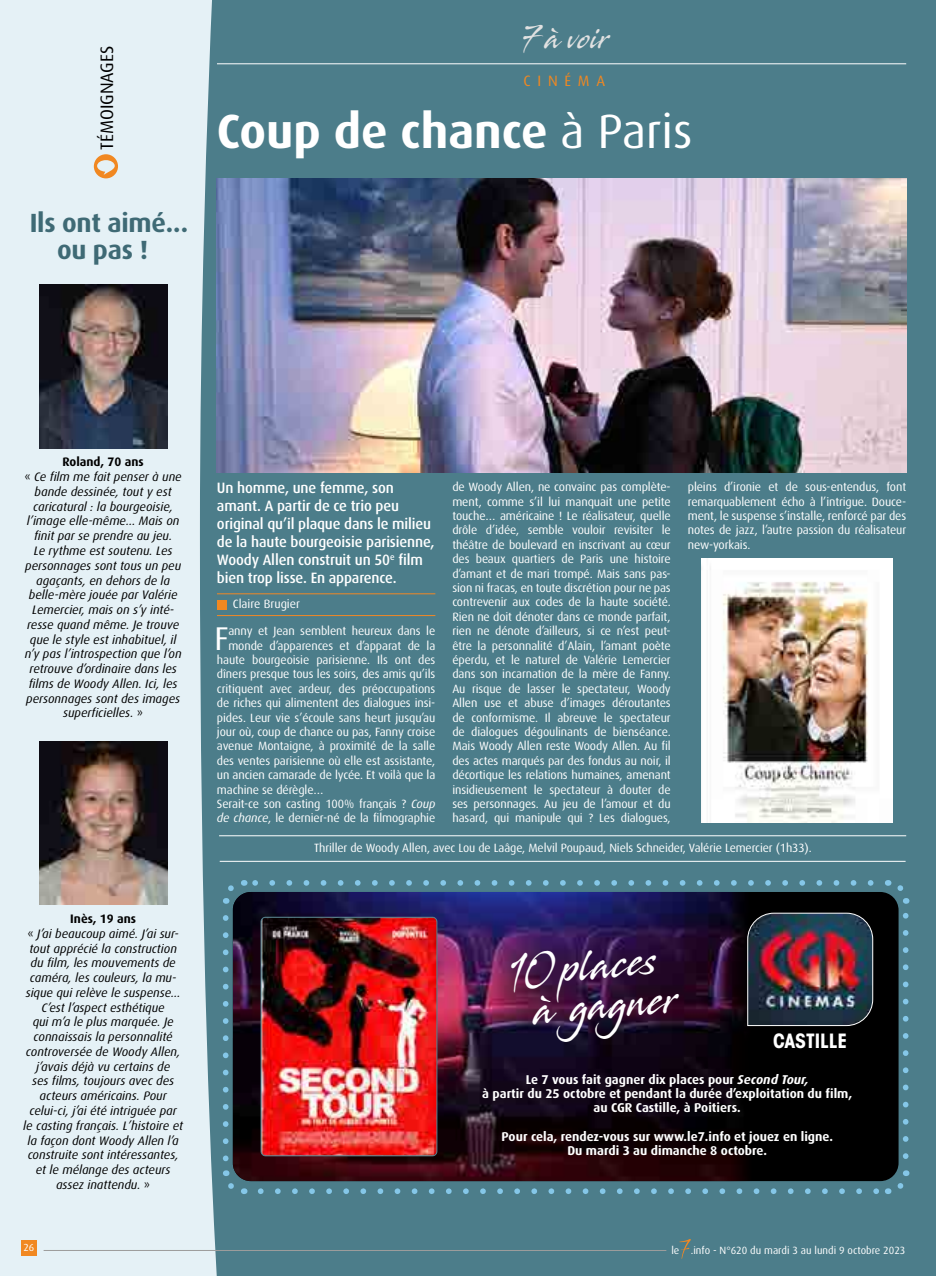
<style>
.page{position:relative;width:936px;height:1276px;background:#fff}
.page>*{position:absolute;margin:0;border:0;box-sizing:border-box;transform-origin:0 0}
.t1{font:700 48px "Dax";color:#fff}
.t2{font:41.1px/40.5px "Stingray";color:#fff;text-align:center;scale:.74 1}
.t3{font:33px "Dax";color:#fff}
.t4{font:30px "Stingray";color:#e1e1e1;scale:.74 1}
.t5{font:700 26.4px/26.4px "Dax";letter-spacing:-.01em;color:#3f6a75;text-align:center}
.t6{font:700 condensed 19.5px "ITC Avant Garde Std";color:#fff}
.t7{font:18px "Dax";color:#000}
.t8{font:500 15px/18px "Dax";letter-spacing:-.01em;color:#fff}
.t9{font:15px "Dax";letter-spacing:.45em;color:#f18821}
.t10{font:700 12.75px/14.2px "Dax";color:#fff;text-align:center}
.t11{font:italic 12.3px/14.7px "Dax";color:#000;text-align:center}
.t12{font:12px/14.4px "Dax";letter-spacing:-.01em;color:#fff;text-align:justify}
.t13{font:10.5px "Dax";color:#fff}
.t14{font:10.2px "Dax";color:#fff}
.s1{font-weight:400}
.s2{font-weight:700;font-style:normal}
.s3{font-style:normal}
.s4{font-style:italic}
</style>
<div class="page">
<div style="left:183px;top:0;width:752px;height:1276px;background:#4c7d8a"></div>
<svg style="left:0;top:0;width:218px;height:1276px;background:#dae8ee"></svg>
<hr style="left:217px;top:64px;width:689px;height:1px;background:#fff">
<img style="left:217px;top:179px;width:689px;height:294px">
<hr style="left:217px;top:593px;width:218px;height:1px;background:#f18825">
<div style="left:217px;top:600px;width:9px;height:9px;background:#f18821"></div>
<hr style="left:217px;top:615px;width:218px;height:1px;background:#f18825">
<hr style="left:219px;top:835px;width:687px;height:1px;background:#fff">
<hr style="left:220px;top:861px;width:685px;height:1px;background:#fff">
<div style="left:21px;top:1240px;width:15px;height:15px;background:#f18821"></div>
<img style="left:701px;top:559px;width:191px;height:263px">
<svg style="left:94px;top:154px;width:24px;height:24px"></svg>
<svg style="left:223px;top:918px;width:5px;height:244px"></svg>
<svg style="left:260px;top:1188px;width:619px;height:6px"></svg>
<svg style="left:902px;top:913px;width:6px;height:243px"></svg>
<svg style="left:252px;top:880px;width:618px;height:5px"></svg>
<svg style="left:223px;top:1170px;width:22px;height:24px"></svg>
<svg style="left:887px;top:1170px;width:23px;height:24px"></svg>
<svg style="left:887px;top:880px;width:21px;height:23px"></svg>
<svg style="left:223px;top:880px;width:22px;height:23px"></svg>
<div style="left:233px;top:892px;width:665px;height:289px;background:#000;border-radius:18px"></div>
<img style="left:233px;top:892px;width:545px;height:289px">
<img style="left:261px;top:917px;width:176px;height:239px">
<div style="left:260px;top:917px;width:177px;height:239px;border:1px solid #4c7d8a;border-radius:5px"></div>
<img style="left:39px;top:284px;width:128px;height:164px">
<img style="left:39px;top:741px;width:128px;height:164px">
<img style="left:747px;top:913px;width:126px;height:113px">
<hr style="left:44px;top:1250px;width:622px;height:1px;background:#9d9d9c">
<svg style="left:679px;top:1239px;width:11px;height:19px"></svg>
<h3 class="t7" style="left:97px;top:150px;width:106px;rotate:-90deg">TÉMOIGNAGES</h3>
<h3 class="t5" style="left:30px;top:210px;width:160px">Ils ont aimé... ou pas !</h3>
<h3 class="t4" style="left:522px;top:18px;width:121px">7 à voir</h3>
<p class="t9" style="left:523px;top:72px;width:83px">CINÉMA</p>
<h1 class="t1" style="left:217px;top:104px;width:477px">Coup de chance <span class="s1">à Paris</span></h1>
<p class="t11" style="left:25px;top:455px;width:159px"><span class="s2">Roland, 70 ans<br></span><span class="s3">«</span> Ce film me fait penser à une bande dessinée, tout y est caricatural : la bourgeoisie, l’image elle-même… Mais on finit par se prendre au jeu.<br>Le rythme est soutenu. Les personnages sont tous un peu agaçants, en dehors de la belle-mère jouée par Valérie<br>Lemercier, mais on s’y inté&shy;resse quand même. Je trouve que le style est inhabituel, il n’y pas l’introspection que l’on retrouve d’ordinaire dans les films de Woody Allen. Ici, les personnages sont des images superficielles. <span class="s3">»</span></p>
<p class="t11" style="left:23px;top:911px;width:161px"><span class="s2">Inès, 19 ans<br></span><span class="s3">«</span> J’ai beaucoup aimé. J’ai sur&shy;tout apprécié la construction du film, les mouvements de caméra, les couleurs, la mu&shy;sique qui relève le suspense…<br>C’est l’aspect esthétique<br>qui m’a le plus marquée. Je connaissais la personnalité controversée de Woody Allen, j’avais déjà vu certains de<br>ses films, toujours avec des acteurs américains. Pour celui-ci, j’ai été intriguée par le casting français. L’histoire et la façon dont Woody Allen l’a construite sont intéressantes, et le mélange des acteurs assez inattendu. <span class="s3">»</span></p>
<p class="t14" style="left:23px;top:1242px;width:12px">26</p>
<p class="t8" style="left:217px;top:479px;width:219px">Un homme, une femme, son amant. A partir de ce trio peu original qu’il plaque dans le milieu de la haute bourgeoisie parisienne,<br>Woody Allen construit un 50<sup>e</sup> film bien trop lisse. En apparence.</p>
<p class="t12" style="left:233px;top:597px;width:69px">Claire Brugier</p>
<h3 class="t3" style="left:214px;top:620px;width:16px">F</h3>
<p class="t12" style="left:228px;top:624px;width:208px">anny et Jean semblent heureux dans le</p>
<p class="t12" style="left:452px;top:480px;width:220px">de Woody Allen, ne convainc pas complète&shy;ment, comme s’il lui manquait une petite touche… américaine ! Le réalisateur, quelle drôle d’idée, semble vouloir revisiter le théâtre de boulevard en inscrivant au cœur des beaux quartiers de Paris une histoire d’amant et de mari trompé. Mais sans pas&shy;sion ni fracas, en toute discrétion pour ne pas contrevenir aux codes de la haute société.<br>Rien ne doit dénoter dans ce monde parfait, rien ne dénote d’ailleurs, si ce n’est peut&shy;être la personnalité d’Alain, l’amant poète éperdu, et le naturel de Valérie Lemercier dans son incarnation de la mère de Fanny.<br>Au risque de lasser le spectateur, Woody Allen use et abuse d’images déroutantes de conformisme. Il abreuve le spectateur de dialogues dégoulinants de bienséance.<br>Mais Woody Allen reste Woody Allen. Au fil des actes marqués par des fondus au noir, il décortique les relations humaines, amenant insidieusement le spectateur à douter de ses personnages. Au jeu de l’amour et du hasard, qui manipule qui ? Les dialogues,</p>
<p class="t12" style="left:687px;top:480px;width:220px">pleins d’ironie et de sous-entendus, font remarquablement écho à l’intrigue. Douce&shy;ment, le suspense s’installe, renforcé par des notes de jazz, l’autre passion du réalisateur new-yorkais.</p>
<p class="t12" style="left:314px;top:841px;width:499px">Thriller de Woody Allen, avec Lou de Laâge, Melvil Poupaud, Niels Schneider, Valérie Lemercier (1h33).</p>
<p class="t12" style="left:228px;top:638px;width:208px">monde d’apparences et d’apparat de la</p>
<p class="t12" style="left:217px;top:652px;width:220px">haute bourgeoisie parisienne. Ils ont des</p>
<p class="t12" style="left:217px;top:667px;width:220px">dîners presque tous les soirs, des amis qu’ils</p>
<p class="t12" style="left:217px;top:681px;width:220px">critiquent avec ardeur, des préoccupations</p>
<p class="t12" style="left:217px;top:696px;width:220px">de riches qui alimentent des dialogues insi-</p>
<p class="t12" style="left:217px;top:710px;width:220px">pides. Leur vie s’écoule sans heurt jusqu’au</p>
<p class="t12" style="left:217px;top:724px;width:220px">jour où, coup de chance ou pas, Fanny croise</p>
<p class="t12" style="left:217px;top:739px;width:220px">avenue Montaigne, à proximité de la salle</p>
<p class="t12" style="left:217px;top:753px;width:220px">des ventes parisienne où elle est assistante,</p>
<p class="t12" style="left:217px;top:768px;width:220px">un ancien camarade de lycée. Et voilà que la</p>
<p class="t12" style="left:217px;top:782px;width:108px">machine se dérègle…</p>
<p class="t12" style="left:217px;top:796px;width:220px">Serait-ce son casting 100% français ? <span class="s4">Coup</span></p>
<p class="t12" style="left:217px;top:811px;width:220px"><span class="s4">de chance</span>, le dernier-né de la filmographie</p>
<h2 class="t2" style="left:505px;top:948px;width:229px;rotate:-5deg">10 places à gagner</h2>
<h3 class="t6" style="left:773px;top:1028px;width:76px">CASTILLE</h3>
<p class="t10" style="left:482px;top:1072px;width:371px">Le 7 vous fait gagner dix places pour <span class="s4">Second Tour,<br></span>à partir du 25 octobre et pendant la durée d’exploitation du film, au CGR Castille, à Poitiers.</p>
<p class="t10" style="left:501px;top:1129px;width:333px">Pour cela, rendez-vous sur www.le7.info et jouez en ligne.<br>Du mardi 3 au dimanche 8 octobre.</p>
<p class="t13" style="left:671px;top:1244px;width:235px">le .info - N°620 du mardi 3 au lundi 9 octobre 2023</p>
</div>
